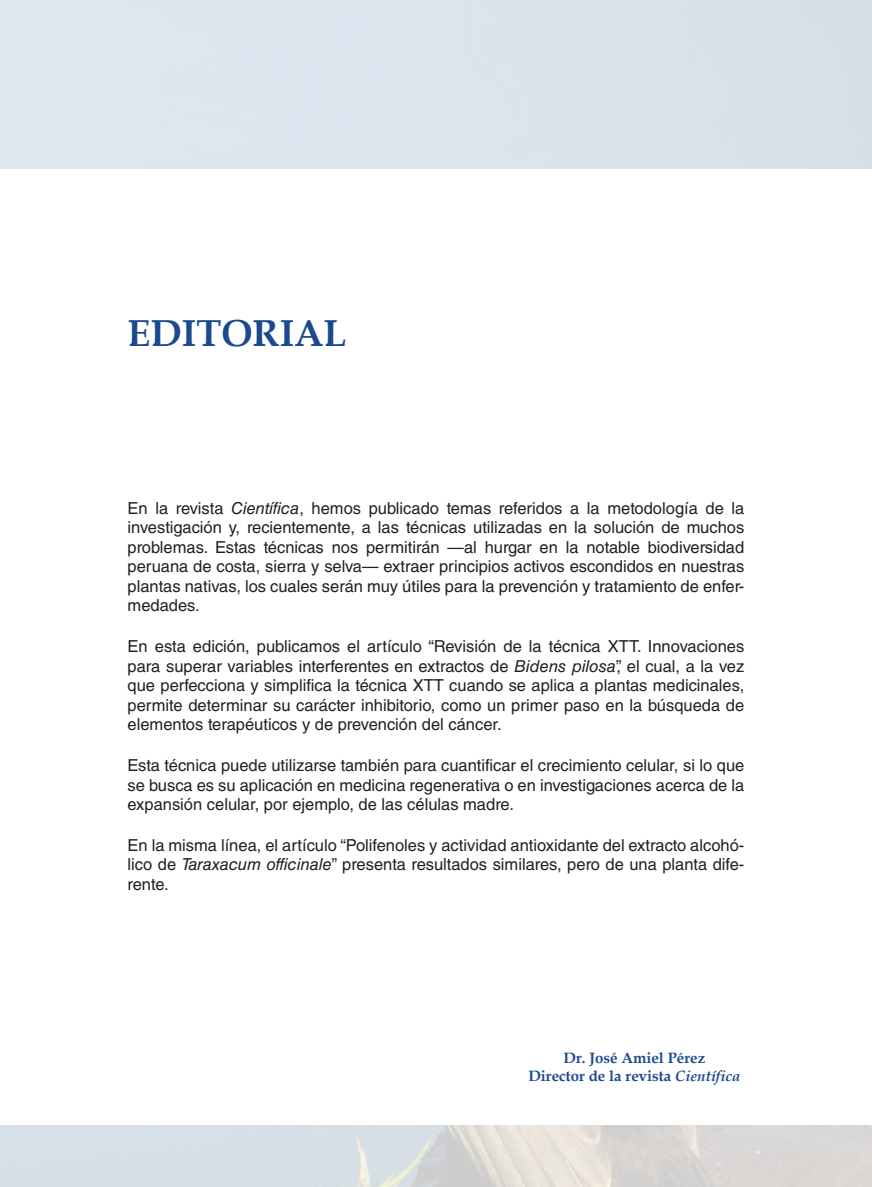
<style>
.page{position:relative;width:872px;height:1187px;background:#fff}
.page>*{position:absolute;margin:0;border:0;box-sizing:border-box;transform-origin:0 0}
.t1{font:700 37.5px "Book Antiqua";color:#1b498e}
.CUERPO{font:16.5px/19.5px "Helvetica LT Std";color:#231f20;text-align:justify}
.t2{font:700 15px "Book Antiqua";color:#1b498e}
.s1{font-style:italic}
</style>
<div class="page">
<p class="t1" style="left:128px;top:308px;width:220px">EDITORIAL</p>
<p class="CUERPO" style="left:128px;top:498px;width:618px">En la revista <span class="s1">Científica</span>, hemos publicado temas referidos a la metodología de la investigación y, recientemente, a las técnicas utilizadas en la solución de muchos problemas. Estas técnicas nos permitirán —al hurgar en la notable biodiversidad peruana de costa, sierra y selva— extraer principios activos escondidos en nuestras plantas nativas, los cuales serán muy útiles para la prevención y tratamiento de enfer&shy;medades.</p>
<p class="CUERPO" style="left:128px;top:636px;width:618px">En esta edición, publicamos el artículo “Revisión de la técnica XTT. Innovaciones para superar variables interferentes en extractos de <span class="s1">Bidens pilosa</span>”, el cual, a la vez que perfecciona y simplifica la técnica XTT cuando se aplica a plantas medicinales, permite determinar su carácter inhibitorio, como un primer paso en la búsqueda de elementos terapéuticos y de prevención del cáncer.</p>
<p class="CUERPO" style="left:128px;top:755px;width:618px">Esta técnica puede utilizarse también para cuantificar el crecimiento celular, si lo que se busca es su aplicación en medicina regenerativa o en investigaciones acerca de la expansión celular, por ejemplo, de las células madre.</p>
<p class="CUERPO" style="left:128px;top:835px;width:618px">En la misma línea, el artículo “Polifenoles y actividad antioxidante del extracto alcohó&shy;lico de <span class="s1">Taraxacum officinale</span>” presenta resultados similares, pero de una planta dife&shy;rente.</p>
<p class="t2" style="left:563px;top:1047px;width:143px">Dr. José Amiel Pérez</p>
<p class="t2" style="left:528px;top:1065px;width:213px">Director de la revista <span class="s1">Científica</span></p>
</div>
